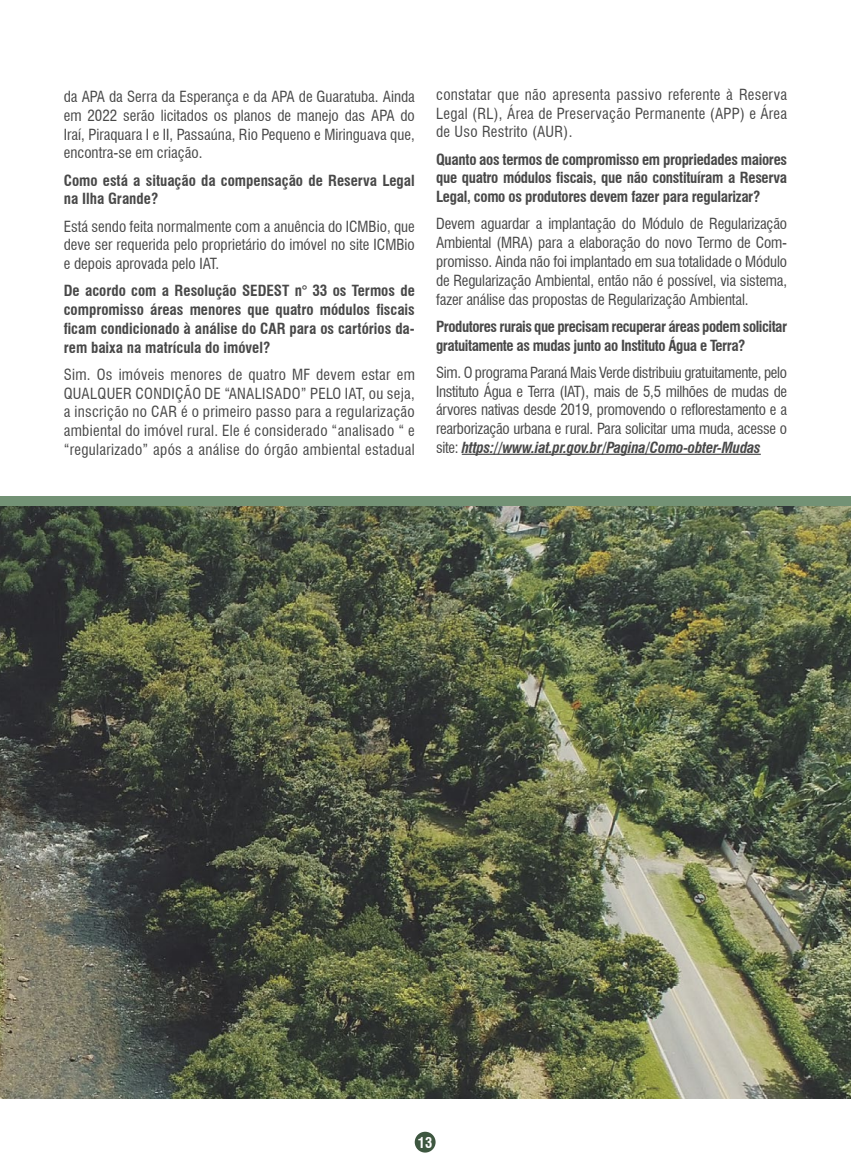
<style>
.page{position:relative;width:851px;height:1170px;background:#fff}
.page>*{position:absolute;margin:0;border:0;box-sizing:border-box;transform-origin:0 0}
.t1{font:condensed 15px/18.8px "Swiss 721 BT";color:#484848;text-align:justify}
.t2{font:700 condensed 15px/18.8px "Swiss 721 BT";letter-spacing:-.02em;color:#484848;text-align:justify}
.t3{font:700 condensed 15px/18.8px "Swiss 721 BT";color:#484848}
.t4{font:700 condensed 14.4px "Swiss 721 BT";color:#fff}
.s1{font-weight:700;font-style:italic}
</style>
<div class="page">
<div style="left:414px;top:1131px;width:21px;height:21px;background:#3e5740;border-radius:50%"></div>
<hr style="left:461px;top:453px;width:299px;height:2px;background:#484848">
<img style="left:0;top:506px;width:850px;height:592px">
<div style="left:0;top:496px;width:850px;height:10px;background:#739275"></div>
<p class="t1" style="left:64px;top:87px;width:352px">da APA da Serra da Esperança e da APA de Guaratuba. Ainda em 2022 serão licitados os planos de manejo das APA do Iraí, Piraquara I e II, Passaúna, Rio Pequeno e Miringuava que, encontra-se em criação.</p>
<p class="t3" style="left:64px;top:171px;width:352px">Como está a situação da compensação de Reserva Legal na Ilha Grande?</p>
<p class="t1" style="left:64px;top:217px;width:352px">Está sendo feita normalmente com a anuência do ICMBio, que deve ser requerida pelo proprietário do imóvel no site ICMBio e depois aprovada pelo IAT.</p>
<p class="t2" style="left:64px;top:281px;width:352px">De acordo com a Resolução SEDEST n° 33 os Termos de compromisso áreas menores que quatro módulos fiscais ficam condicionado à análise do CAR para os cartórios da&shy;rem baixa na matrícula do imóvel?</p>
<p class="t1" style="left:64px;top:365px;width:352px">Sim. Os imóveis menores de quatro MF devem estar em QUALQUER CONDIÇÃO DE “ANALISADO” PELO IAT, ou seja, a inscrição no CAR é o primeiro passo para a regularização ambiental do imóvel rural. Ele é considerado “analisado “ e “regularizado” após a análise do órgão ambiental estadual</p>
<p class="t1" style="left:436px;top:85px;width:352px">constatar que não apresenta passivo referente à Reserva Legal (RL), Área de Preservação Permanente (APP) e Área de Uso Restrito (AUR).</p>
<p class="t2" style="left:436px;top:150px;width:352px">Quanto aos termos de compromisso em propriedades maiores que quatro módulos fiscais, que não constituíram a Reserva Legal, como os produtores devem fazer para regularizar?</p>
<p class="t1" style="left:436px;top:215px;width:352px">Devem aguardar a implantação do Módulo de Regularização Ambiental (MRA) para a elaboração do novo Termo de Com&shy;promisso. Ainda não foi implantado em sua totalidade o Módulo de Regularização Ambiental, então não é possível, via sistema, fazer análise das propostas de Regularização Ambiental.</p>
<p class="t2" style="left:436px;top:317px;width:352px">Produtores rurais que precisam recuperar áreas podem solicitar gratuitamente as mudas junto ao Instituto Água e Terra?</p>
<p class="t1" style="left:436px;top:363px;width:352px">Sim. O programa Paraná Mais Verde distribuiu gratuitamente, pelo Instituto Água e Terra (IAT), mais de 5,5 milhões de mudas de árvores nativas desde 2019, promovendo o reflorestamento e a rearborização urbana e rural. Para solicitar uma muda, acesse o site: <span class="s1">https://www.iat.pr.gov.br/Pagina/Como-obter-Mudas</span></p>
<p class="t4" style="left:418px;top:1133px;width:16px">13</p>
</div>
